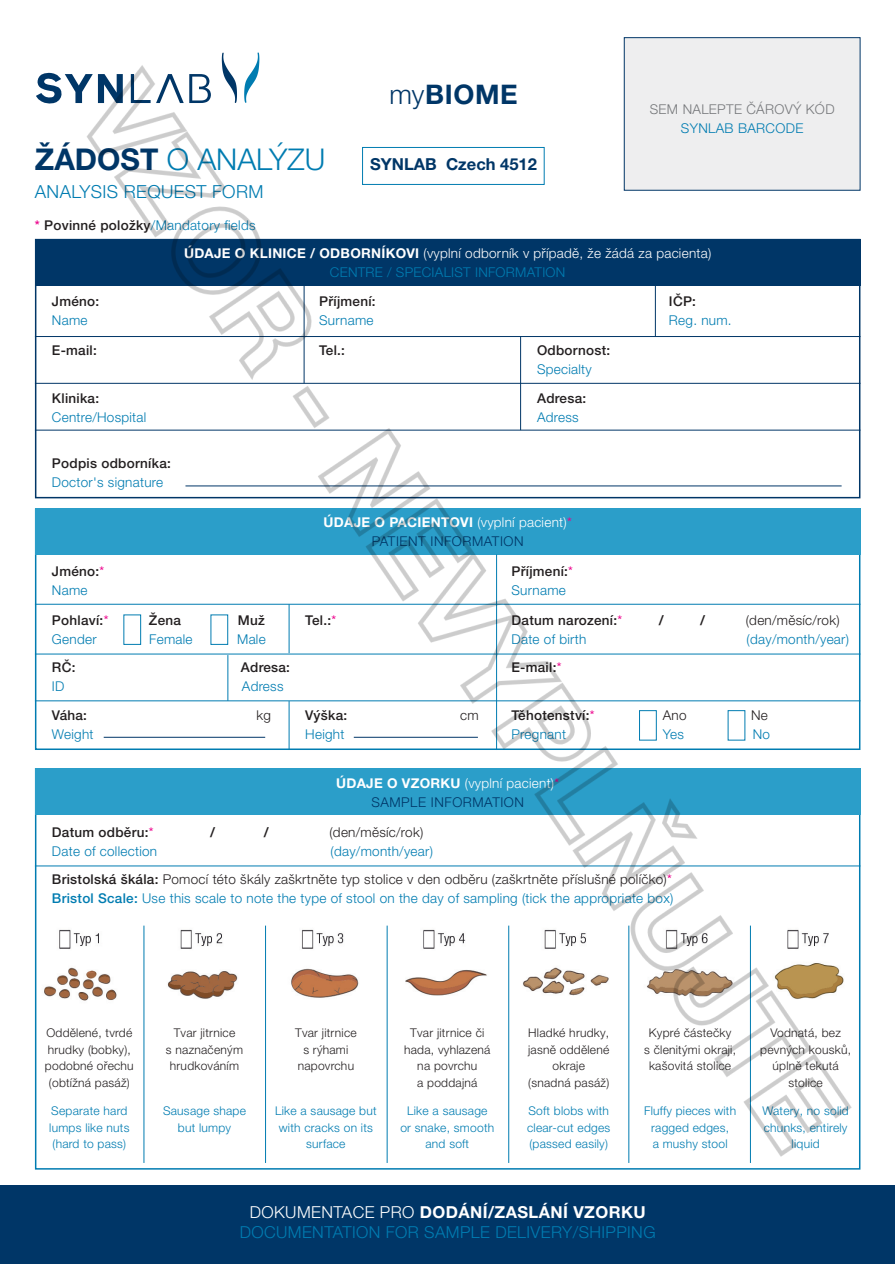
<style>
.page{position:relative;width:895px;height:1264px;background:#fff}
.page>*{position:absolute;margin:0;border:0;box-sizing:border-box;transform-origin:0 0}
.t1{font:300 30px "Helvetica Neue LT Pro";color:#007cb1}
.t2{font:700 27px "Helvetica Neue LT Pro";letter-spacing:.025em;color:#003667}
.t3{font:300 18px "Helvetica Neue LT Pro";letter-spacing:.02em;color:#007cb1}
.t4{font:300 16.5px "Helvetica Neue LT Pro";letter-spacing:.025em;color:#007cb1}
.t5{font:700 16.5px "Helvetica Neue LT Pro";letter-spacing:.025em;color:#fff}
.t6{font:700 16.5px "Helvetica Neue LT Pro";color:#003667}
.t7{font:300 13.5px "Helvetica Neue LT Pro";letter-spacing:.02em;color:#007cb1}
.t8{font:500 13.5px "Helvetica Neue LT Pro";letter-spacing:.02em;color:#231f20}
.t9{font:300 13.5px "Helvetica Neue LT Pro";letter-spacing:.02em;color:#231f20}
.t10{font:300 13.5px "Helvetica Neue LT Pro";letter-spacing:.02em;color:#fff}
.t11{font:300 13.5px "Helvetica Neue LT Pro";letter-spacing:.04em;color:#003667}
.t12{font:700 13.5px "Helvetica Neue LT Pro";letter-spacing:.02em;color:#fff}
.t13{font:300 13.5px "Helvetica Neue LT Pro";letter-spacing:.025em;color:#76787b}
.t14{font:700 13.5px "Helvetica Neue LT Pro";color:#231f20}
.t15{font:300 12px/16.5px "Helvetica Neue LT Pro";letter-spacing:.02em;color:#231f20}
.t16{font:300 12px/16.5px "Helvetica Neue LT Pro";letter-spacing:.02em;color:#007cb1}
.s1{font-weight:700;color:#003667}
.s2{font-weight:500;color:#ed028c}
.s3{font-weight:500;color:#231f20}
.s4{font-weight:300}
.s5{font-weight:700}
.s6{font-weight:400;color:#ed028c}
.s7{font-weight:500}
</style>
<div class="page">
<div style="left:0;top:1184px;width:894px;height:79px;background:#003667"></div>
<img style="left:18px;top:37px;width:855px;height:1148px">
<p class="t1" style="left:35px;top:149px;width:292px"><span class="s1">ŽÁDOST</span> O ANALÝZU</p>
<p class="t3" style="left:35px;top:185px;width:230px">ANALYSIS REQUEST FORM</p>
<p class="t7" style="left:35px;top:221px;width:222px"><span class="s2">*</span> <span class="s3">Povinné položky</span>/Mandatory fields</p>
<p class="t2" style="left:389px;top:79px;width:130px"><span class="s4">my</span>BIOME</p>
<p class="t6" style="left:370px;top:155px;width:168px">SYNLAB Czech 4512</p>
<p class="t13" style="left:649px;top:104px;width:186px">SEM NALEPTE ČÁROVÝ KÓD</p>
<p class="t7" style="left:680px;top:123px;width:124px">SYNLAB BARCODE</p>
<p class="t10" style="left:184px;top:248px;width:528px"><span class="s5">ÚDAJE O KLINICE / ODBORNÍKOVI</span> (vyplní odborník v případě, že žádá za pacienta)</p>
<p class="t7" style="left:330px;top:267px;width:237px">CENTRE / SPECIALIST INFORMATION</p>
<p class="t8" style="left:52px;top:293px;width:49px">Jméno:</p>
<p class="t8" style="left:319px;top:293px;width:58px">Příjmení:</p>
<p class="t8" style="left:668px;top:293px;width:29px">IČP:</p>
<p class="t7" style="left:52px;top:316px;width:37px">Name</p>
<p class="t7" style="left:319px;top:316px;width:56px">Surname</p>
<p class="t7" style="left:668px;top:316px;width:64px">Reg. num.</p>
<p class="t8" style="left:52px;top:342px;width:46px">E-mail:</p>
<p class="t8" style="left:319px;top:342px;width:27px">Tel.:</p>
<p class="t8" style="left:537px;top:342px;width:75px">Odbornost:</p>
<p class="t7" style="left:537px;top:364px;width:56px">Specialty</p>
<p class="t8" style="left:52px;top:390px;width:49px">Klinika:</p>
<p class="t8" style="left:537px;top:390px;width:51px">Adresa:</p>
<p class="t7" style="left:52px;top:412px;width:96px">Centre/Hospital</p>
<p class="t7" style="left:537px;top:412px;width:43px">Adress</p>
<p class="t8" style="left:52px;top:455px;width:120px">Podpis odborníka:</p>
<p class="t7" style="left:52px;top:477px;width:113px">Doctor's signature</p>
<p class="t12" style="left:323px;top:514px;width:249px">ÚDAJE O PACIENTOVI <span class="s4">(vyplní pacient)</span><span class="s6">*</span></p>
<p class="t11" style="left:372px;top:536px;width:153px">PATIENT INFORMATION</p>
<p class="t8" style="left:52px;top:563px;width:54px">Jméno:<span class="s6">*</span></p>
<p class="t8" style="left:511px;top:563px;width:63px">Příjmení:<span class="s6">*</span></p>
<p class="t7" style="left:52px;top:585px;width:37px">Name</p>
<p class="t7" style="left:511px;top:585px;width:56px">Surname</p>
<p class="t8" style="left:52px;top:612px;width:58px">Pohlaví:<span class="s6">*</span></p>
<p class="t8" style="left:149px;top:612px;width:34px">Žena</p>
<p class="t8" style="left:238px;top:612px;width:29px">Muž</p>
<p class="t8" style="left:305px;top:612px;width:32px">Tel.:<span class="s6">*</span></p>
<p class="t8" style="left:511px;top:612px;width:112px">Datum narození:<span class="s6">*</span></p>
<p class="t14" style="left:658px;top:612px;width:7px">/</p>
<p class="t14" style="left:700px;top:612px;width:7px">/</p>
<p class="t9" style="left:745px;top:615px;width:95px">(den/měsíc/rok)</p>
<p class="t7" style="left:52px;top:634px;width:46px">Gender</p>
<p class="t7" style="left:149px;top:634px;width:45px">Female</p>
<p class="t7" style="left:237px;top:634px;width:30px">Male</p>
<p class="t7" style="left:511px;top:634px;width:76px">Date of birth</p>
<p class="t7" style="left:746px;top:634px;width:104px">(day/month/year)</p>
<p class="t8" style="left:52px;top:659px;width:25px">RČ:</p>
<p class="t8" style="left:241px;top:659px;width:51px">Adresa:</p>
<p class="t8" style="left:511px;top:659px;width:51px">E-mail:<span class="s6">*</span></p>
<p class="t7" style="left:52px;top:681px;width:14px">ID</p>
<p class="t7" style="left:242px;top:681px;width:43px">Adress</p>
<p class="t8" style="left:52px;top:707px;width:37px">Váha:</p>
<p class="t9" style="left:256px;top:710px;width:16px">kg</p>
<p class="t8" style="left:305px;top:707px;width:43px">Výška:</p>
<p class="t9" style="left:460px;top:710px;width:20px">cm</p>
<p class="t8" style="left:511px;top:707px;width:85px">Těhotenství:<span class="s6">*</span></p>
<p class="t9" style="left:662px;top:710px;width:25px">Ano</p>
<p class="t9" style="left:751px;top:710px;width:18px">Ne</p>
<p class="t7" style="left:52px;top:729px;width:43px">Weight</p>
<p class="t7" style="left:305px;top:729px;width:41px">Height</p>
<p class="t7" style="left:511px;top:729px;width:56px">Pregnant</p>
<p class="t7" style="left:662px;top:729px;width:23px">Yes</p>
<p class="t7" style="left:752px;top:729px;width:19px">No</p>
<p class="t10" style="left:336px;top:778px;width:224px"><span class="s5">ÚDAJE O VZORKU</span> (vyplní pacient)<span class="s6">*</span></p>
<p class="t11" style="left:371px;top:797px;width:154px">SAMPLE INFORMATION</p>
<p class="t8" style="left:52px;top:824px;width:103px">Datum odběru:<span class="s6">*</span></p>
<p class="t14" style="left:210px;top:824px;width:7px">/</p>
<p class="t14" style="left:264px;top:824px;width:7px">/</p>
<p class="t9" style="left:329px;top:826px;width:95px">(den/měsíc/rok)</p>
<p class="t7" style="left:52px;top:846px;width:107px">Date of collection</p>
<p class="t7" style="left:330px;top:846px;width:104px">(day/month/year)</p>
<p class="t9" style="left:52px;top:874px;width:621px"><span class="s7">Bristolská škála:</span> Pomocí této škály zaškrtněte typ stolice v den odběru (zaškrtněte příslušné políčko)<span class="s6">*</span></p>
<p class="t7" style="left:52px;top:893px;width:622px"><span class="s7">Bristol Scale:</span> Use this scale to note the type of stool on the day of sampling (tick the appropriate box)</p>
<p class="t15" style="left:46px;top:1025px;width:87px">Oddělené, tvrdé hrudky (bobky),</p>
<p class="t15" style="left:45px;top:1058px;width:90px;text-align:center">podobné ořechu (obtížná pasáž)</p>
<p class="t16" style="left:49px;top:1103px;width:82px">Separate hard lumps like nuts (hard to pass)</p>
<p class="t15" style="left:174px;top:1025px;width:63px">Tvar jitrnice</p>
<p class="t15" style="left:166px;top:1042px;width:79px">s naznačeným</p>
<p class="t15" style="left:170px;top:1058px;width:71px">hrudkováním</p>
<p class="t16" style="left:163px;top:1103px;width:84px">Sausage shape</p>
<p class="t16" style="left:178px;top:1120px;width:55px">but lumpy</p>
<p class="t15" style="left:295px;top:1025px;width:63px">Tvar jitrnice</p>
<p class="t15" style="left:303px;top:1042px;width:47px">s rýhami</p>
<p class="t15" style="left:297px;top:1058px;width:58px">napovrchu</p>
<p class="t16" style="left:275px;top:1103px;width:103px">Like a sausage but</p>
<p class="t16" style="left:279px;top:1120px;width:96px">with cracks on its</p>
<p class="t16" style="left:306px;top:1136px;width:41px">surface</p>
<p class="t15" style="left:410px;top:1025px;width:76px">Tvar jitrnice či</p>
<p class="t15" style="left:404px;top:1042px;width:88px">hada, vyhlazená</p>
<p class="t15" style="left:417px;top:1058px;width:61px">na povrchu</p>
<p class="t15" style="left:417px;top:1075px;width:62px">a poddajná</p>
<p class="t16" style="left:407px;top:1103px;width:82px">Like a sausage</p>
<p class="t16" style="left:400px;top:1120px;width:95px">or snake, smooth</p>
<p class="t16" style="left:425px;top:1136px;width:45px">and soft</p>
<p class="t15" style="left:528px;top:1025px;width:82px">Hladké hrudky,</p>
<p class="t15" style="left:528px;top:1042px;width:83px">jasně oddělené</p>
<p class="t15" style="left:552px;top:1058px;width:34px">okraje</p>
<p class="t15" style="left:528px;top:1075px;width:82px">(snadná pasáž)</p>
<p class="t16" style="left:528px;top:1103px;width:82px">Soft blobs with</p>
<p class="t16" style="left:527px;top:1120px;width:85px">clear-cut edges</p>
<p class="t16" style="left:529px;top:1136px;width:80px">(passed easily)</p>
<p class="t15" style="left:648px;top:1025px;width:84px">Kypré částečky</p>
<p class="t15" style="left:644px;top:1042px;width:93px">s členitými okraji,</p>
<p class="t15" style="left:649px;top:1058px;width:84px">kašovitá stolice</p>
<p class="t16" style="left:644px;top:1103px;width:94px">Fluffy pieces with</p>
<p class="t16" style="left:651px;top:1120px;width:79px">ragged edges,</p>
<p class="t16" style="left:652px;top:1136px;width:76px">a mushy stool</p>
<p class="t5" style="left:250px;top:1202px;width:397px"><span class="s4">DOKUMENTACE PRO</span> DODÁNÍ/ZASLÁNÍ VZORKU</p>
<p class="t4" style="left:240px;top:1226px;width:417px">DOCUMENTATION FOR SAMPLE DELIVERY/SHIPPING</p>
<p class="t15" style="left:770px;top:1025px;width:72px">Vodnatá, bez</p>
<p class="t15" style="left:760px;top:1042px;width:92px">pevných kousků,</p>
<p class="t15" style="left:772px;top:1058px;width:68px">úplně tekutá</p>
<p class="t15" style="left:788px;top:1075px;width:36px">stolice</p>
<p class="t16" style="left:762px;top:1103px;width:88px">Watery, no solid</p>
<p class="t16" style="left:763px;top:1120px;width:85px">chunks, entirely</p>
<p class="t16" style="left:791px;top:1136px;width:30px">liquid</p>
</div>
